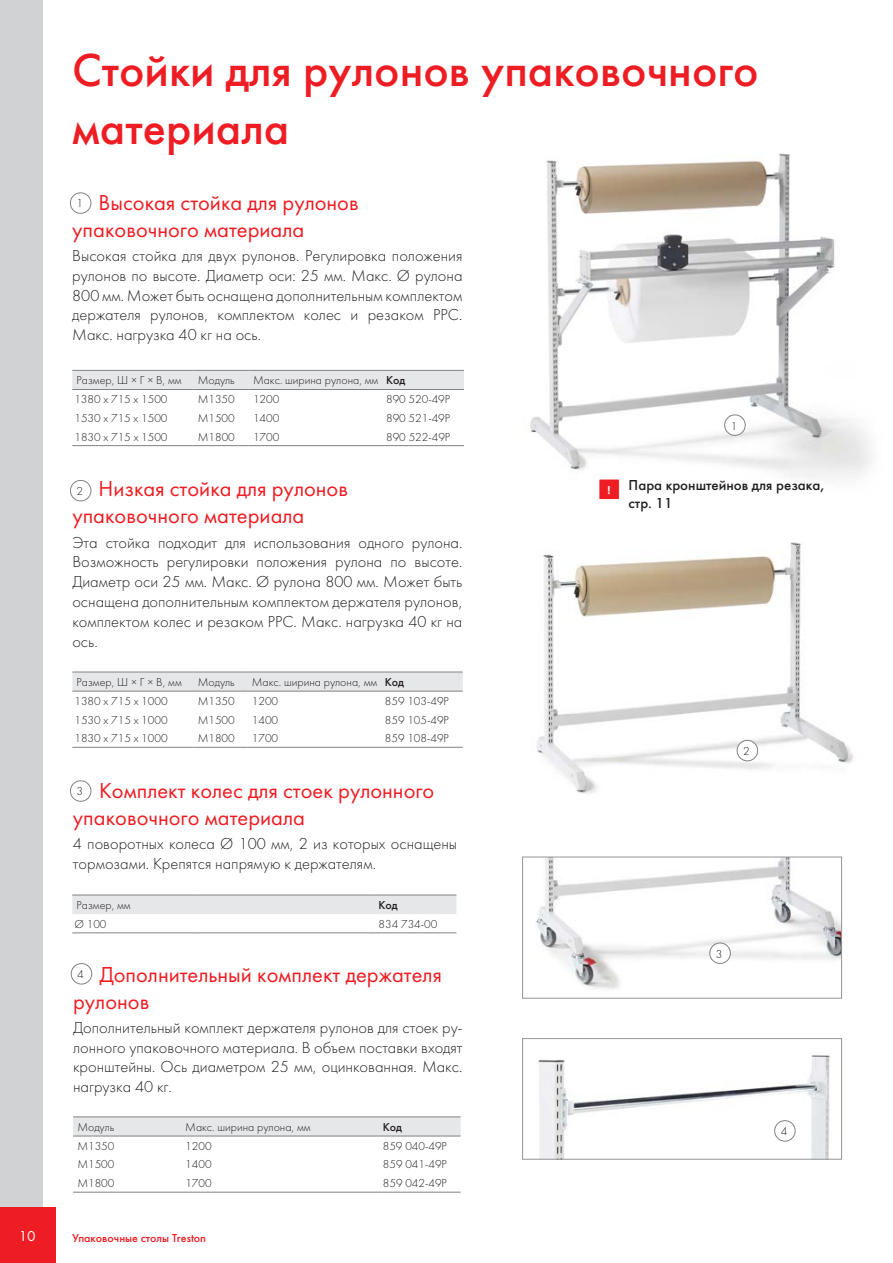
<style>
.page{position:relative;width:893px;height:1263px;background:#fff}
.page>*{position:absolute;margin:0;border:0;box-sizing:border-box;transform-origin:0 0}
.t1{font:500 48px/57.6px "Futura";color:#ee1d23}
.t2{font:22.5px/27px "Futura";color:#ee1d23}
.t3{font:300 16.5px/19.8px "Futura";color:#231f20;text-align:justify}
.t4{font:500 15px/18px "Futura";color:#231f20}
.t5{font:15px "Futura";color:#fff}
.t6{font:300 12px "Futura";color:#231f20}
.t7{font:500 12px "Futura";color:#ee1d23}
.t8{font:500 12px "Futura";color:#231f20}
.s1{font-weight:500}
</style>
<div class="page">
<img style="left:530px;top:153px;width:341px;height:325px">
<img style="left:536px;top:542px;width:318px;height:253px">
<img style="left:538px;top:1055px;width:292px;height:102px">
<div style="left:522px;top:1038px;width:320px;height:121px;border:1px solid #939598"></div>
<img style="left:536px;top:859px;width:304px;height:130px">
<div style="left:522px;top:857px;width:320px;height:141px;border:1px solid #939598"></div>
<div style="left:0;top:0;width:43px;height:1263px;background:#d1d2d4"></div>
<div style="left:0;top:1208px;width:55px;height:55px;background:#ee1d23"></div>
<div style="left:72px;top:371px;width:392px;height:18px;background:#e6e7e9"></div>
<hr style="left:72px;top:370px;width:121px;height:1px;background:#808285">
<hr style="left:193px;top:370px;width:56px;height:1px;background:#808285">
<hr style="left:249px;top:370px;width:134px;height:1px;background:#808285">
<hr style="left:383px;top:370px;width:81px;height:1px;background:#808285">
<hr style="left:72px;top:389px;width:121px;height:1px;background:#808285">
<hr style="left:383px;top:389px;width:81px;height:1px;background:#808285">
<hr style="left:72px;top:445px;width:121px;height:1px;background:#808285">
<hr style="left:193px;top:445px;width:56px;height:1px;background:#808285">
<hr style="left:249px;top:445px;width:134px;height:1px;background:#808285">
<hr style="left:383px;top:445px;width:81px;height:1px;background:#808285">
<hr style="left:193px;top:389px;width:56px;height:1px;background:#808285">
<hr style="left:249px;top:389px;width:134px;height:1px;background:#808285">
<div style="left:72px;top:673px;width:391px;height:18px;background:#e6e7e9"></div>
<hr style="left:72px;top:672px;width:121px;height:1px;background:#808285">
<hr style="left:193px;top:672px;width:55px;height:1px;background:#808285">
<hr style="left:248px;top:672px;width:134px;height:1px;background:#808285">
<hr style="left:382px;top:672px;width:81px;height:1px;background:#808285">
<hr style="left:72px;top:691px;width:121px;height:1px;background:#808285">
<hr style="left:382px;top:691px;width:81px;height:1px;background:#808285">
<hr style="left:72px;top:747px;width:121px;height:1px;background:#808285">
<hr style="left:193px;top:747px;width:55px;height:1px;background:#808285">
<hr style="left:248px;top:747px;width:134px;height:1px;background:#808285">
<hr style="left:382px;top:747px;width:81px;height:1px;background:#808285">
<hr style="left:193px;top:691px;width:55px;height:1px;background:#808285">
<hr style="left:248px;top:691px;width:134px;height:1px;background:#808285">
<svg style="left:73px;top:1117px;width:388px;height:19px;background:#e1e2e4"></svg>
<hr style="left:73px;top:1116px;width:108px;height:1px;background:#808285">
<hr style="left:181px;top:1116px;width:199px;height:1px;background:#808285">
<hr style="left:380px;top:1116px;width:81px;height:1px;background:#808285">
<hr style="left:380px;top:1136px;width:81px;height:1px;background:#808285">
<hr style="left:73px;top:1192px;width:108px;height:1px;background:#808285">
<hr style="left:181px;top:1192px;width:199px;height:1px;background:#808285">
<hr style="left:73px;top:1136px;width:108px;height:1px;background:#808285">
<hr style="left:181px;top:1136px;width:199px;height:1px;background:#808285">
<hr style="left:380px;top:1192px;width:81px;height:1px;background:#808285">
<div style="left:72px;top:896px;width:384px;height:18px;background:#e6e7e9"></div>
<hr style="left:72px;top:895px;width:128px;height:1px;background:#808285">
<hr style="left:200px;top:895px;width:176px;height:1px;background:#808285">
<hr style="left:376px;top:895px;width:80px;height:1px;background:#808285">
<hr style="left:72px;top:932px;width:128px;height:1px;background:#808285">
<hr style="left:200px;top:932px;width:176px;height:1px;background:#808285">
<hr style="left:376px;top:932px;width:80px;height:1px;background:#808285">
<div style="left:70px;top:192px;width:21px;height:22px;border:1px solid #808285;border-radius:50%"></div>
<div style="left:70px;top:480px;width:21px;height:21px;border:1px solid #808285;border-radius:50%"></div>
<div style="left:71px;top:963px;width:21px;height:21px;border:1px solid #808285;border-radius:50%"></div>
<div style="left:70px;top:780px;width:21px;height:22px;border:1px solid #808285;border-radius:50%"></div>
<div style="left:725px;top:415px;width:20px;height:20px;background:#fff;border-radius:50%"></div>
<div style="left:724px;top:414px;width:22px;height:22px;border:1px solid #808285;border-radius:50%"></div>
<div style="left:737px;top:740px;width:21px;height:21px;background:#fff;border-radius:50%"></div>
<div style="left:737px;top:740px;width:21px;height:21px;border:1px solid #808285;border-radius:50%"></div>
<div style="left:710px;top:943px;width:20px;height:20px;background:#fff;border-radius:50%"></div>
<div style="left:709px;top:942px;width:22px;height:22px;border:1px solid #808285;border-radius:50%"></div>
<div style="left:775px;top:1120px;width:20px;height:21px;background:#fff;border-radius:50%"></div>
<div style="left:774px;top:1120px;width:21px;height:21px;border:1px solid #808285;border-radius:50%"></div>
<div style="left:599px;top:479px;width:20px;height:20px;background:#ee1d23"></div>
<div style="left:598px;top:479px;width:22px;height:21px;border:1px solid #fff"></div>
<h1 class="t1" style="left:72px;top:42px;width:688px">Стойки для рулонов упаковочного материала</h1>
<h2 class="t2" style="left:72px;top:189px;width:288px;text-indent:26px">Высокая стойка для рулонов упаковочного материала</h2>
<p class="t3" style="left:72px;top:246px;width:392px">Высокая стойка для двух рулонов. Регулировка положения рулонов по высоте. Диаметр оси: 25 мм. Макс. Ø рулона 800 мм. Может быть оснащена дополнительным комплектом держателя рулонов, комплектом колес и резаком PPC.<br>Макс. нагрузка 40 кг на ось.</p>
<p class="t6" style="left:76px;top:197px;width:8px">1</p>
<p class="t6" style="left:77px;top:373px;width:107px">Размер, Ш × Г × В, мм</p>
<p class="t6" style="left:198px;top:373px;width:39px">Модуль</p>
<p class="t6" style="left:253px;top:373px;width:154px">Макс. ширина рулона, мм <span class="s1">Код</span></p>
<p class="t6" style="left:74px;top:392px;width:95px">1380 x 715 x 1500</p>
<p class="t6" style="left:198px;top:392px;width:39px">M1350</p>
<p class="t6" style="left:253px;top:392px;width:28px">1200</p>
<p class="t6" style="left:386px;top:392px;width:66px">890 520-49P</p>
<p class="t6" style="left:74px;top:411px;width:95px">1530 x 715 x 1500</p>
<p class="t6" style="left:198px;top:411px;width:39px">M1500</p>
<p class="t6" style="left:253px;top:411px;width:28px">1400</p>
<p class="t6" style="left:386px;top:411px;width:66px">890 521-49P</p>
<p class="t6" style="left:74px;top:430px;width:95px">1830 x 715 x 1500</p>
<p class="t6" style="left:198px;top:430px;width:39px">M1800</p>
<p class="t6" style="left:253px;top:430px;width:28px">1700</p>
<p class="t6" style="left:386px;top:430px;width:66px">890 522-49P</p>
<h2 class="t2" style="left:72px;top:475px;width:277px;text-indent:26px">Низкая стойка для рулонов упаковочного материала</h2>
<p class="t3" style="left:72px;top:532px;width:392px">Эта стойка подходит для использования одного рулона.<br>Возможность регулировки положения рулона по высоте.<br>Диаметр оси 25 мм. Макс. Ø рулона 800 мм. Может быть оснащена дополнительным комплектом держателя рулонов, комплектом колес и резаком PPC. Макс. нагрузка 40 кг на ось.</p>
<p class="t6" style="left:77px;top:484px;width:8px">2</p>
<p class="t6" style="left:77px;top:675px;width:107px">Размер, Ш × Г × В, мм</p>
<p class="t6" style="left:198px;top:675px;width:39px">Модуль</p>
<p class="t6" style="left:252px;top:675px;width:154px">Макс. ширина рулона, мм <span class="s1">Код</span></p>
<p class="t6" style="left:74px;top:694px;width:95px">1380 x 715 x 1000</p>
<p class="t6" style="left:198px;top:694px;width:39px">M1350</p>
<p class="t6" style="left:252px;top:694px;width:28px">1200</p>
<p class="t6" style="left:385px;top:694px;width:66px">859 103-49P</p>
<p class="t6" style="left:74px;top:713px;width:95px">1530 x 715 x 1000</p>
<p class="t6" style="left:198px;top:713px;width:39px">M1500</p>
<p class="t6" style="left:252px;top:713px;width:28px">1400</p>
<p class="t6" style="left:385px;top:713px;width:66px">859 105-49P</p>
<p class="t6" style="left:74px;top:731px;width:95px">1830 x 715 x 1000</p>
<p class="t6" style="left:198px;top:731px;width:39px">M1800</p>
<p class="t6" style="left:252px;top:731px;width:28px">1700</p>
<p class="t6" style="left:385px;top:731px;width:66px">859 108-49P</p>
<h2 class="t2" style="left:73px;top:777px;width:363px;text-indent:26px">Комплект колес для стоек рулонного упаковочного материала</h2>
<p class="t3" style="left:73px;top:834px;width:386px">4 поворотных колеса Ø 100 мм, 2 из которых оснащены тормозами. Крепятся напрямую к держателям.</p>
<p class="t6" style="left:77px;top:784px;width:8px">3</p>
<p class="t6" style="left:77px;top:898px;width:56px">Размер, мм</p>
<p class="t8" style="left:379px;top:898px;width:21px">Код</p>
<p class="t6" style="left:74px;top:917px;width:34px">Ø 100</p>
<p class="t6" style="left:379px;top:917px;width:60px">834 734-00</p>
<h2 class="t2" style="left:73px;top:960px;width:370px;text-indent:26px">Дополнительный комплект держателя рулонов</h2>
<p class="t3" style="left:73px;top:1017px;width:391px">Дополнительный комплект держателя рулонов для стоек ру&shy;лонного упаковочного материала. В объем поставки входят кронштейны. Ось диаметром 25 мм, оцинкованная. Макс. нагрузка 40 кг.</p>
<p class="t6" style="left:77px;top:967px;width:8px">4</p>
<p class="t6" style="left:77px;top:1120px;width:39px">Модуль</p>
<p class="t6" style="left:185px;top:1120px;width:127px">Макс. ширина рулона, мм</p>
<p class="t8" style="left:383px;top:1119px;width:21px">Код</p>
<p class="t6" style="left:77px;top:1139px;width:39px">M1350</p>
<p class="t6" style="left:185px;top:1139px;width:28px">1200</p>
<p class="t6" style="left:383px;top:1139px;width:66px">859 040-49P</p>
<p class="t6" style="left:77px;top:1158px;width:39px">M1500</p>
<p class="t6" style="left:185px;top:1158px;width:28px">1400</p>
<p class="t6" style="left:383px;top:1158px;width:66px">859 041-49P</p>
<p class="t6" style="left:77px;top:1176px;width:39px">M1800</p>
<p class="t6" style="left:185px;top:1176px;width:28px">1700</p>
<p class="t6" style="left:383px;top:1176px;width:66px">859 042-49P</p>
<p class="t5" style="left:19px;top:1227px;width:19px">10</p>
<p class="t7" style="left:72px;top:1231px;width:135px">Упаковочные столы Treston</p>
<p class="t6" style="left:731px;top:419px;width:8px">1</p>
<p class="t4" style="left:629px;top:476px;width:198px;text-indent:-21px"><sub>!</sub> Пара кронштейнов для резака, стр. 11</p>
<p class="t6" style="left:743px;top:744px;width:8px">2</p>
<p class="t6" style="left:716px;top:947px;width:8px">3</p>
<p class="t6" style="left:781px;top:1124px;width:8px">4</p>
</div>
